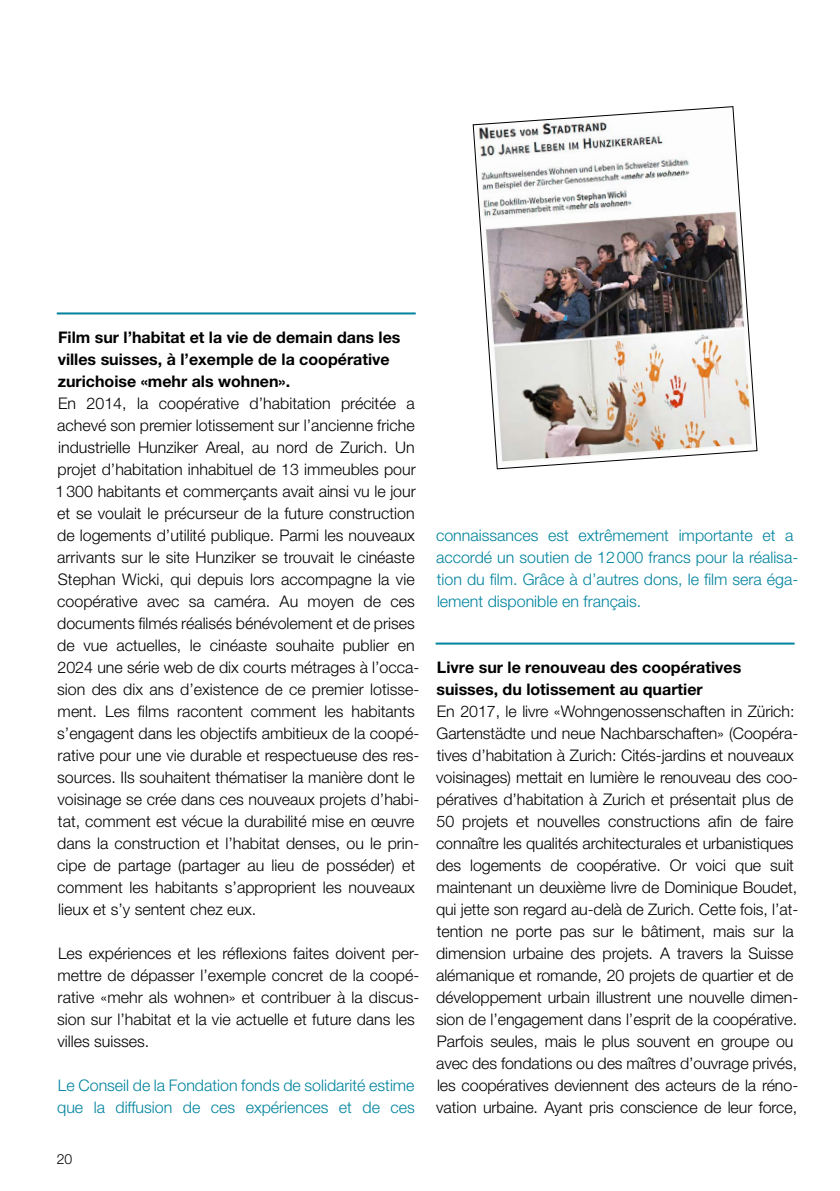
<style>
.page{position:relative;width:840px;height:1191px;background:#fff}
.page>*{position:absolute;margin:0;border:0;box-sizing:border-box;transform-origin:0 0}
.t1{font:300 16px/22px "Helvetica Neue LT Pro";color:#000}
.t2{font:300 16px/22px "Helvetica Neue LT Pro";color:#00839d}
.t3{font:700 16px/22px "Helvetica Neue LT Pro";color:#000}
.t4{font:300 14px "Helvetica Neue LT Pro";color:#000}
</style>
<div class="page">
<hr style="left:57px;top:312px;width:358px;height:2px;background:#00839d">
<hr style="left:435px;top:642px;width:359px;height:2px;background:#00839d">
<img style="left:472px;top:106px;width:285px;height:363px">
<p class="t3" style="left:58px;top:326px;width:344px">Film sur l’habitat et la vie de demain dans les villes suisses, à l’exemple de la coopérative zurichoise «mehr als wohnen».</p>
<p class="t1" style="left:56px;top:392px;width:365px">En 2014, la coopérative d’habitation précitée a achevé son premier lotissement sur l’ancienne friche industrielle Hunziker Areal, au nord de Zurich. Un projet d’habitation inhabituel de 13 immeubles pour 1300 habitants et commerçants avait ainsi vu le jour et se voulait le précurseur de la future construction de logements d’utilité publique. Parmi les nouveaux arrivants sur le site Hunziker se trouvait le cinéaste Stephan Wicki, qui depuis lors accompagne la vie coopérative avec sa caméra. Au moyen de ces documents filmés réalisés bénévolement et de prises de vue actuelles, le cinéaste souhaite publier en 2024 une série web de dix courts métrages à l’occa&shy;sion des dix ans d’existence de ce premier lotisse&shy;ment. Les films racontent comment les habitants s’engagent dans les objectifs ambitieux de la coopé&shy;rative pour une vie durable et respectueuse des res&shy;sources. Ils souhaitent thématiser la manière dont le voisinage se crée dans ces nouveaux projets d’habi&shy;tat, comment est vécue la durabilité mise en œuvre dans la construction et l’habitat denses, ou le prin&shy;cipe de partage (partager au lieu de posséder) et comment les habitants s’approprient les nouveaux lieux et s’y sentent chez eux.</p>
<p class="t1" style="left:57px;top:942px;width:363px">Les expériences et les réflexions faites doivent per&shy;mettre de dépasser l’exemple concret de la coopé&shy;rative «mehr als wohnen» et contribuer à la discus&shy;sion sur l’habitat et la vie actuelle et future dans les villes suisses.</p>
<p class="t2" style="left:57px;top:1074px;width:359px">Le Conseil de la Fondation fonds de solidarité estime que la diffusion de ces expériences et de ces</p>
<p class="t4" style="left:57px;top:1150px;width:17px">20</p>
<p class="t2" style="left:436px;top:524px;width:363px">connaissances est extrêmement importante et a accordé un soutien de 12000 francs pour la réalisa&shy;tion du film. Grâce à d’autres dons, le film sera éga&shy;lement disponible en français.</p>
<p class="t3" style="left:436px;top:656px;width:306px">Livre sur le renouveau des coopératives suisses, du lotissement au quartier</p>
<p class="t1" style="left:436px;top:700px;width:363px">En 2017, le livre «Wohngenossenschaften in Zürich:<br>Gartenstädte und neue Nachbarschaften» (Coopéra&shy;tives d’habitation à Zurich: Cités-jardins et nouveaux voisinages) mettait en lumière le renouveau des coo&shy;pératives d’habitation à Zurich et présentait plus de 50 projets et nouvelles constructions afin de faire connaître les qualités architecturales et urbanistiques des logements de coopérative. Or voici que suit maintenant un deuxième livre de Dominique Boudet, qui jette son regard au-delà de Zurich. Cette fois, l’at&shy;tention ne porte pas sur le bâtiment, mais sur la dimension urbaine des projets. A travers la Suisse alémanique et romande, 20 projets de quartier et de développement urbain illustrent une nouvelle dimen&shy;sion de l’engagement dans l’esprit de la coopérative.<br>Parfois seules, mais le plus souvent en groupe ou avec des fondations ou des maîtres d’ouvrage privés, les coopératives deviennent des acteurs de la réno&shy;vation urbaine. Ayant pris conscience de leur force,</p>
</div>
